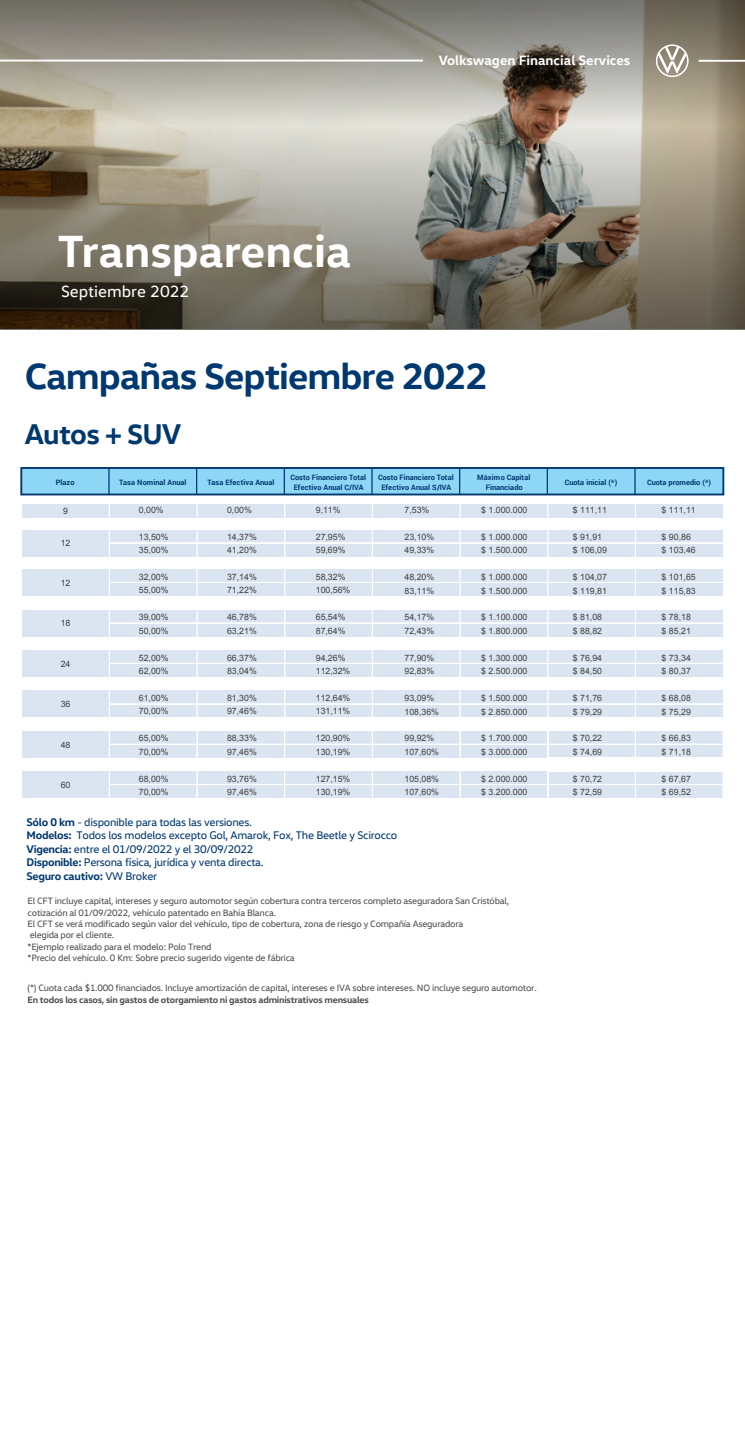
<style>
.page{position:relative;width:745px;height:1449px;background:#fff}
.page>*{position:absolute;margin:0;border:0;box-sizing:border-box;transform-origin:0 0}
.t1{font:700 45.88px "VW Head";color:#fff}
.t2{font:700 37.5px "VW Head Office";letter-spacing:-.025em;color:#00386f}
.t3{font:700 28.75px "VW Head Office";letter-spacing:-.025em;color:#00386f}
.t4{font:16.5px "VW Head";color:#fff}
.t5{font:700 13.75px "VW Head";color:#fff}
.t6{font:11.25px/13.5px "VW Head";letter-spacing:-.025em;color:#00386f}
.t7{font:9.38px/11.2px "VW Head";letter-spacing:-.025em;color:#4d4d4d}
.t8{font:700 9.38px "VW Head";letter-spacing:-.025em;color:#4d4d4d}
.t9{font:8.75px/13.5px "Arial";color:#404040}
.t10{font:700 7.38px/10.1px "Roboto";letter-spacing:.005em;color:#00386f;text-align:center}
.s1{font-weight:700}
</style>
<div class="page">
<div style="left:22px;top:771px;width:700px;height:26px;background:#dbe5f1"></div>
<div style="left:22px;top:732px;width:700px;height:26px;background:#dbe5f1"></div>
<svg style="left:0;top:0;width:744px;height:125px;background:#9b968b"></svg>
<svg style="left:0;top:125px;width:744px;height:204px;background:#878173"></svg>
<hr style="left:698px;top:60px;width:46px;height:2px;background:#fff">
<hr style="left:0;top:60px;width:423px;height:1px;background:#fff">
<svg style="left:655px;top:44px;width:33px;height:33px"></svg>
<div style="left:547px;top:757px;width:176px;height:15px;background:#fff"></div>
<svg style="left:109px;top:732px;width:1px;height:26px"></svg>
<svg style="left:197px;top:732px;width:1px;height:26px"></svg>
<svg style="left:284px;top:732px;width:1px;height:26px"></svg>
<svg style="left:372px;top:732px;width:1px;height:26px"></svg>
<svg style="left:459px;top:731px;width:1px;height:27px"></svg>
<svg style="left:547px;top:732px;width:1px;height:25px"></svg>
<svg style="left:634px;top:731px;width:2px;height:26px"></svg>
<svg style="left:722px;top:731px;width:1px;height:26px"></svg>
<svg style="left:109px;top:772px;width:1px;height:25px"></svg>
<svg style="left:197px;top:772px;width:1px;height:25px"></svg>
<svg style="left:284px;top:772px;width:1px;height:25px"></svg>
<svg style="left:372px;top:772px;width:1px;height:25px"></svg>
<svg style="left:459px;top:772px;width:1px;height:26px"></svg>
<svg style="left:547px;top:772px;width:1px;height:25px"></svg>
<svg style="left:634px;top:772px;width:2px;height:26px"></svg>
<svg style="left:722px;top:772px;width:1px;height:26px"></svg>
<hr style="left:110px;top:744px;width:613px;height:1px;background:#fff">
<hr style="left:110px;top:784px;width:613px;height:1px;background:#fff">
<svg style="left:20px;top:467px;width:704px;height:250px"></svg>
<h1 class="t1" style="left:58px;top:222px;width:294px">Transparencia</h1>
<h3 class="t4" style="left:61px;top:281px;width:130px">Septiembre 2022</h3>
<h3 class="t5" style="left:438px;top:51px;width:193px">Volkswagen Financial Services</h3>
<h2 class="t2" style="left:25px;top:352px;width:464px">Campañas Septiembre 2022</h2>
<h3 class="t3" style="left:25px;top:415px;width:158px">Autos + SUV</h3>
<p class="t10" style="left:56px;top:476px;width:21px">Plazo</p>
<p class="t10" style="left:119px;top:476px;width:69px">Tasa Nominal Anual</p>
<p class="t10" style="left:207px;top:476px;width:68px">Tasa Efectiva Anual</p>
<p class="t10" style="left:290px;top:472px;width:77px">Costo Financiero Total<br>Efectivo Anual C/IVA</p>
<p class="t10" style="left:378px;top:472px;width:77px">Costo Financiero Total<br>Efectivo Anual S/IVA</p>
<p class="t10" style="left:477px;top:472px;width:55px">Máximo Capital<br>Financiado</p>
<p class="t10" style="left:564px;top:476px;width:54px">Cuota inicial (*)</p>
<p class="t10" style="left:646px;top:476px;width:66px">Cuota promedio (*)</p>
<p class="t9" style="left:139px;top:503px;width:26px">0,00%</p>
<p class="t9" style="left:139px;top:530px;width:31px">13,50%<br>35,00%</p>
<p class="t9" style="left:139px;top:570px;width:31px">32,00%<br>55,00%</p>
<p class="t9" style="left:139px;top:610px;width:31px">39,00%<br>50,00%</p>
<p class="t9" style="left:139px;top:651px;width:31px">52,00%<br>62,00%</p>
<p class="t9" style="left:139px;top:691px;width:31px">61,00%<br>70,00%</p>
<p class="t9" style="left:139px;top:731px;width:31px">65,00%<br>70,00%</p>
<p class="t9" style="left:139px;top:772px;width:31px">68,00%<br>70,00%</p>
<p class="t9" style="left:481px;top:503px;width:48px">$ 1.000.000</p>
<p class="t9" style="left:481px;top:530px;width:48px">$ 1.000.000 $ 1.500.000</p>
<p class="t9" style="left:481px;top:570px;width:48px">$ 1.000.000 $ 1.500.000</p>
<p class="t9" style="left:481px;top:610px;width:48px">$ 1.100.000 $ 1.800.000</p>
<p class="t9" style="left:481px;top:651px;width:48px">$ 1.300.000 $ 2.500.000</p>
<p class="t9" style="left:481px;top:691px;width:48px">$ 1.500.000 $ 2.850.000</p>
<p class="t9" style="left:481px;top:731px;width:48px">$ 1.700.000 $ 3.000.000</p>
<p class="t9" style="left:481px;top:772px;width:48px">$ 2.000.000 $ 3.200.000</p>
<p class="t9" style="left:572px;top:503px;width:36px">$ 111,11</p>
<p class="t9" style="left:572px;top:530px;width:36px">$ 91,91 $ 106,09</p>
<p class="t9" style="left:572px;top:570px;width:36px">$ 104,07 $ 119,81</p>
<p class="t9" style="left:572px;top:611px;width:31px">$ 81,08 $ 88,82</p>
<p class="t9" style="left:572px;top:651px;width:31px">$ 76,94 $ 84,50</p>
<p class="t9" style="left:572px;top:691px;width:31px">$ 71,76 $ 79,29</p>
<p class="t9" style="left:572px;top:731px;width:31px">$ 70,22 $ 74,69</p>
<p class="t9" style="left:572px;top:772px;width:31px">$ 70,72 $ 72,59</p>
<p class="t9" style="left:661px;top:503px;width:36px">$ 111,11</p>
<p class="t9" style="left:661px;top:530px;width:36px">$ 90,86 $ 103,46</p>
<p class="t9" style="left:661px;top:570px;width:36px">$ 101,65 $ 115,83</p>
<p class="t9" style="left:661px;top:611px;width:31px">$ 78,18 $ 85,21</p>
<p class="t9" style="left:661px;top:651px;width:31px">$ 73,34 $ 80,37</p>
<p class="t9" style="left:661px;top:691px;width:31px">$ 68,08 $ 75,29</p>
<p class="t9" style="left:661px;top:731px;width:31px">$ 66,83 $ 71,18</p>
<p class="t9" style="left:661px;top:772px;width:31px">$ 67,67 $ 69,52</p>
<p class="t9" style="left:227px;top:503px;width:26px">0,00%</p>
<p class="t9" style="left:227px;top:530px;width:31px">14,37%<br>41,20%</p>
<p class="t9" style="left:227px;top:570px;width:31px">37,14%<br>71,22%</p>
<p class="t9" style="left:227px;top:610px;width:31px">46,78%<br>63,21%</p>
<p class="t9" style="left:227px;top:651px;width:31px">66,37%<br>83,04%</p>
<p class="t9" style="left:227px;top:691px;width:31px">81,30%<br>97,46%</p>
<p class="t9" style="left:227px;top:731px;width:31px">88,33%<br>97,46%</p>
<p class="t9" style="left:227px;top:772px;width:31px">93,76%<br>97,46%</p>
<p class="t9" style="left:315px;top:503px;width:26px">9,11%</p>
<p class="t9" style="left:315px;top:530px;width:31px">27,95%<br>59,69%</p>
<p class="t9" style="left:315px;top:570px;width:36px">58,32%<br>100,56%</p>
<p class="t9" style="left:315px;top:610px;width:31px">65,54%<br>87,64%</p>
<p class="t9" style="left:315px;top:651px;width:36px">94,26%<br>112,32%</p>
<p class="t9" style="left:315px;top:691px;width:36px">112,64%<br>131,11%</p>
<p class="t9" style="left:315px;top:731px;width:36px">120,90%<br>130,19%</p>
<p class="t9" style="left:315px;top:772px;width:36px">127,15%<br>130,19%</p>
<p class="t9" style="left:404px;top:503px;width:26px">7,53%</p>
<p class="t9" style="left:404px;top:530px;width:31px">23,10%<br>49,33%</p>
<p class="t9" style="left:404px;top:570px;width:31px">48,20%<br>83,11%</p>
<p class="t9" style="left:404px;top:610px;width:31px">54,17%<br>72,43%</p>
<p class="t9" style="left:404px;top:651px;width:31px">77,90%<br>92,83%</p>
<p class="t9" style="left:404px;top:691px;width:36px">93,09%<br>108,36%</p>
<p class="t9" style="left:404px;top:731px;width:36px">99,92%<br>107,60%</p>
<p class="t9" style="left:404px;top:772px;width:36px">105,08%<br>107,60%</p>
<p class="t9" style="left:63px;top:504px;width:6px">9</p>
<p class="t9" style="left:61px;top:536px;width:11px">12</p>
<p class="t9" style="left:61px;top:576px;width:11px">12</p>
<p class="t9" style="left:61px;top:616px;width:11px">18</p>
<p class="t9" style="left:61px;top:657px;width:11px">24</p>
<p class="t9" style="left:61px;top:697px;width:11px">36</p>
<p class="t9" style="left:61px;top:738px;width:11px">48</p>
<p class="t9" style="left:61px;top:778px;width:11px">60</p>
<p class="t6" style="left:27px;top:815px;width:372px"><span class="s1">Sólo 0 km</span> - disponible para todas las versiones.<br><span class="s1">Modelos:</span> Todos los modelos excepto Gol, Amarok, Fox, The Beetle y Scirocco <span class="s1">Vigencia:</span> entre el 01/09/2022 y el 30/09/2022<br><span class="s1">Disponible:</span> Persona física, jurídica y venta directa.<br><span class="s1">Seguro cautivo:</span> VW Broker</p>
<p class="t7" style="left:28px;top:895px;width:483px">El CFT incluye capital, intereses y seguro automotor según cobertura contra terceros completo aseguradora San Cristóbal, cotización al 01/09/2022, vehículo patentado en Bahía Blanca.<br>El CFT se verá modificado según valor del vehículo, tipo de cobertura, zona de riesgo y Compañía Aseguradora<br>elegida por el cliente.<br>*Ejemplo realizado para el modelo: Polo Trend<br>*Precio del vehículo. 0 Km: Sobre precio sugerido vigente de fábrica</p>
<p class="t7" style="left:28px;top:981px;width:510px">(*) Cuota cada $1.000 financiados. Incluye amortización de capital, intereses e IVA sobre intereses. NO incluye seguro automotor.</p>
<p class="t8" style="left:27px;top:993px;width:342px">En todos los casos, sin gastos de otorgamiento ni gastos administrativos mensuales</p>
</div>
